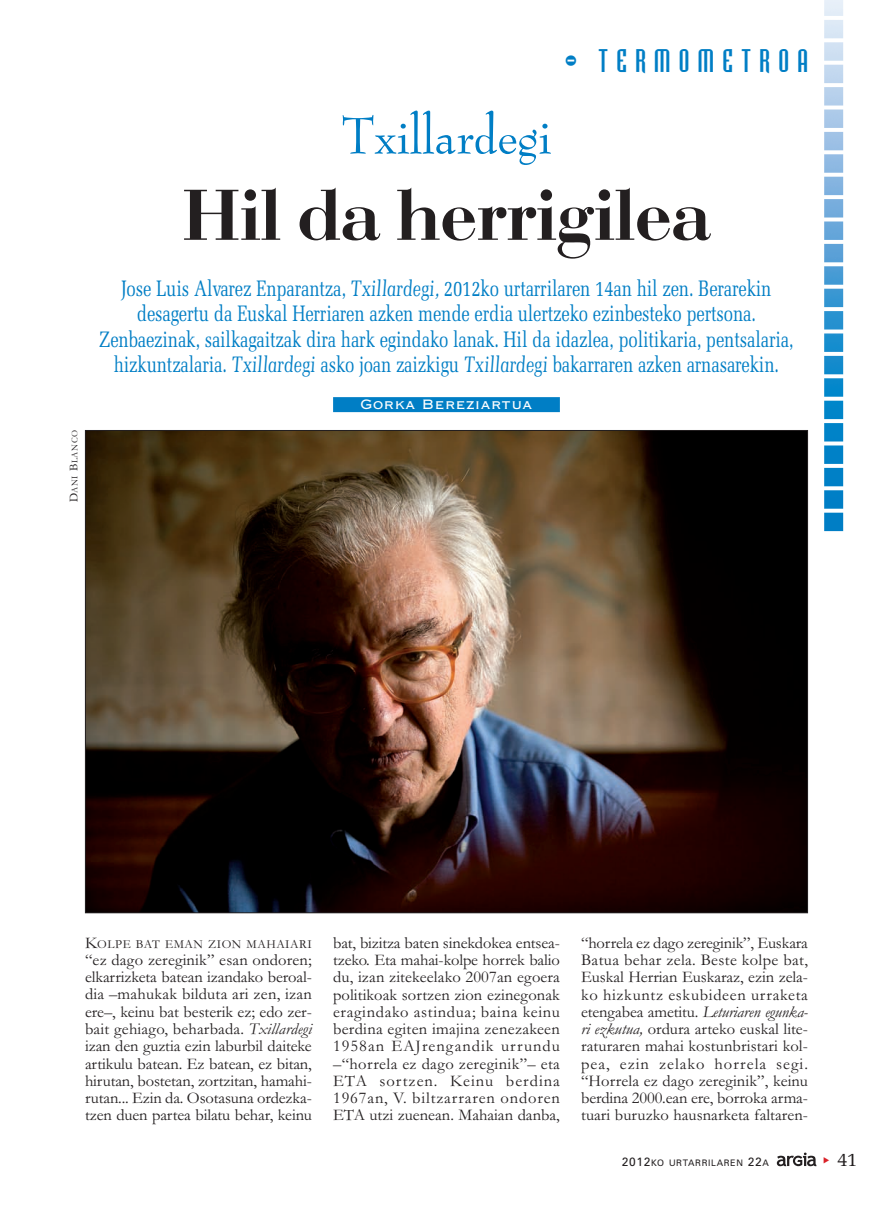
<style>
.page{position:relative;width:893px;height:1212px;background:#fff}
.page>*{position:absolute;margin:0;border:0;box-sizing:border-box;transform-origin:0 0}
.t1{font:75px "Bodoni";color:#231f20}
.t2{font:60px "Bernadette";color:#007ec5}
.t3{font:30px "Bodiac";letter-spacing:.275em;color:#007ec5}
.t4{font:22.5px/25.5px "Memoir Condensed";letter-spacing:-.015em;color:#007ec5;text-align:center}
.t5{font:19.5px "Memoir";color:#231f20}
.t6{font:18px "Copperplate Gothic BT";color:#fff}
.t7{font:16.5px/17.2px "Garamond";color:#231f20;text-align:justify}
.t8{font:12.3px "Garamond";letter-spacing:.045em;color:#231f20}
.t9{font:9px "Zurich BT";letter-spacing:.075em;color:#231f20}
.t10{font:9px "Garamond";letter-spacing:.06em;color:#231f20}
.s1{font-style:italic}
.s2{font-size:12px}
.s3{font-size:16.5px}
</style>
<div class="page">
<svg style="left:777px;top:1152px;width:39px;height:14px"></svg>
<img style="left:824px;top:0;width:20px;height:532px">
<div style="left:333px;top:397px;width:227px;height:15px;background:#007ec5"></div>
<img style="left:87px;top:432px;width:719px;height:479px">
<h3 class="t3" style="left:564px;top:49px;width:245px">- TERMOMETROA</h3>
<h2 class="t2" style="left:342px;top:111px;width:211px">Txillardegi</h2>
<h1 class="t1" style="left:182px;top:189px;width:530px">Hil da herrigilea</h1>
<p class="t4" style="left:99px;top:277px;width:696px">Jose Luis Alvarez Enparantza, <span class="s1">Txillardegi,</span> 2012ko urtarrilaren 14an hil zen. Berarekin desagertu da Euskal Herriaren azken mende erdia ulertzeko ezinbesteko pertsona.<br>Zenbaezinak, sailkagaitzak dira hark egindako lanak. Hil da idazlea, politikaria, pentsalaria, hizkuntzalaria. <span class="s1">Txillardegi</span> asko joan zaizkigu <span class="s1">Txillardegi</span> bakarraren azken arnasarekin.</p>
<p class="t10" style="left:72px;top:502px;width:74px;rotate:-90deg"><span class="s2">D</span>ANI <span class="s2">B</span>LANCO</p>
<p class="t6" style="left:360px;top:392px;width:174px">Gorka Bereziartua</p>
<p class="t8" style="left:85px;top:939px;width:228px"><span class="s3">K</span>OLPE BAT EMAN ZION MAHAIARI</p>
<p class="t7" style="left:85px;top:953px;width:228px">“ez dago zereginik” esan ondoren; elkarrizketa batean izandako beroal&shy;dia –mahukak bilduta ari zen, izan ere–, keinu bat besterik ez; edo zer&shy;bait gehiago, beharbada. <span class="s1">Txillardegi </span>izan den guztia ezin laburbil daiteke artikulu batean. Ez batean, ez bitan, hirutan, bostetan, zortzitan, hamahi&shy;rutan... Ezin da. Osotasuna ordezka&shy;tzen duen partea bilatu behar, keinu</p>
<p class="t7" style="left:333px;top:936px;width:228px">bat, bizitza baten sinekdokea entsea&shy;tzeko. Eta mahai-kolpe horrek balio du, izan zitekeelako 2007an egoera politikoak sortzen zion ezinegonak eragindako astindua; baina keinu berdina egiten imajina zenezakeen 1958an EAJrengandik urrundu –“horrela ez dago zereginik”– eta ETA sortzen. Keinu berdina 1967an, V. biltzarraren ondoren ETA utzi zuenean. Mahaian danba,</p>
<p class="t7" style="left:581px;top:936px;width:228px">“horrela ez dago zereginik”, Euskara Batua behar zela. Beste kolpe bat, Euskal Herrian Euskaraz, ezin zela&shy;ko hizkuntz eskubideen urraketa etengabea ametitu. <span class="s1">Leturiaren egunka&shy;ri ezkutua,</span> ordura arteko euskal lite&shy;raturaren mahai kostunbristari kol&shy;pea, ezin zelako horrela segi. “Horrela ez dago zereginik”, keinu berdina 2000.ean ere, borroka arma&shy;tuari buruzko hausnarketa faltaren-</p>
<p class="t9" style="left:622px;top:1160px;width:149px"><span class="s2">2012</span>KO URTARRILAREN <span class="s2">22</span>A</p>
<p class="t5" style="left:837px;top:1151px;width:22px">41</p>
</div>
